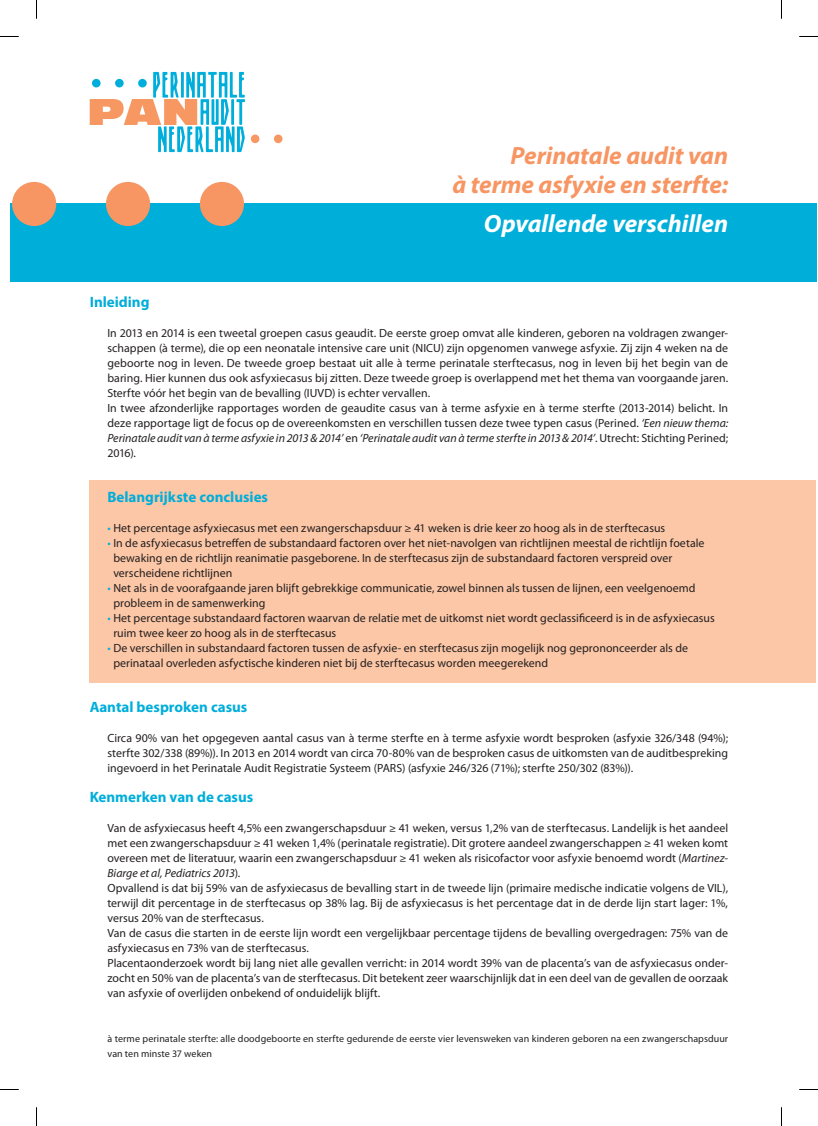
<style>
.page{position:relative;width:818px;height:1126px;background:#fff}
.page>*{position:absolute;margin:0;border:0;box-sizing:border-box;transform-origin:0 0}
.t1{font:italic 700 25px/28.8px "Myriad Pro";color:#f79563;text-align:right}
.t2{font:italic 700 25px "Myriad Pro";color:#fff}
.t3{font:700 15px "Myriad Pro";color:#00aeda}
.t4{font:11.88px/15px "Myriad Pro";letter-spacing:.005em;color:#231f20}
.t5{font:10px/15px "Myriad Pro";letter-spacing:.01em;color:#231f20}
.s1{font-style:italic}
.s2{color:#00aeda}
</style>
<div class="page">
<div style="left:90px;top:480px;width:725px;height:202px;background:#fcc7a6"></div>
<div style="left:10px;top:203px;width:806px;height:78px;background:#00aeda"></div>
<div style="left:251px;top:134px;width:8px;height:9px;background:#f79761;border-radius:50%"></div>
<div style="left:274px;top:134px;width:8px;height:9px;background:#f79761;border-radius:50%"></div>
<svg style="left:90px;top:72px;width:155px;height:80px"></svg>
<div style="left:200px;top:182px;width:44px;height:44px;background:#f79563;border-radius:50%"></div>
<div style="left:106px;top:182px;width:44px;height:44px;background:#f79563;border-radius:50%"></div>
<div style="left:12px;top:182px;width:44px;height:44px;background:#f79563;border-radius:50%"></div>
<svg style="left:0;top:36px;width:19px;height:1px"></svg>
<svg style="left:799px;top:36px;width:18px;height:1px"></svg>
<svg style="left:0;top:1089px;width:19px;height:1px"></svg>
<svg style="left:799px;top:1089px;width:18px;height:1px"></svg>
<svg style="left:36px;top:0;width:1px;height:19px"></svg>
<svg style="left:36px;top:1107px;width:1px;height:18px"></svg>
<h1 class="t1" style="left:452px;top:142px;width:277px">Perinatale audit van<br>à terme asfyxie en sterfte:</h1>
<h1 class="t2" style="left:483px;top:210px;width:245px">Opvallende verschillen</h1>
<p class="t3" style="left:90px;top:293px;width:61px">Inleiding</p>
<p class="t4" style="left:107px;top:325px;width:622px">In 2013 en 2014 is een tweetal groepen casus geaudit. De eerste groep omvat alle kinderen, geboren na voldragen zwanger&shy;schappen (à terme), die op een neonatale intensive care unit (NICU) zijn opgenomen vanwege asfyxie. Zij zijn 4 weken na de geboorte nog in leven. De tweede groep bestaat uit alle à terme perinatale sterftecasus, nog in leven bij het begin van de baring. Hier kunnen dus ook asfyxiecasus bij zitten. Deze tweede groep is overlappend met het thema van voorgaande jaren.<br>Sterfte vóór het begin van de bevalling (IUVD) is echter vervallen.<br>In twee afzonderlijke rapportages worden de geaudite casus van à terme asfyxie en à terme sterfte (2013-2014) belicht. In deze rapportage ligt de focus op de overeenkomsten en verschillen tussen deze twee typen casus (Perined. <span class="s1">‘Een nieuw thema:<br>Perinatale audit van à terme asfyxie in 2013 &amp; 2014’</span> en <span class="s1">‘Perinatale audit van à terme sterfte in 2013 &amp; 2014’</span>. Utrecht: Stichting Perined; 2016).</p>
<p class="t3" style="left:107px;top:488px;width:162px">Belangrijkste conclusies</p>
<p class="t4" style="left:107px;top:520px;width:559px"><span class="s2">•</span> Het percentage asfyxiecasus met een zwangerschapsduur ≥ 41 weken is drie keer zo hoog als in de sterftecasus</p>
<p class="t4" style="left:113px;top:535px;width:592px;text-indent:-6px"><span class="s2">•</span> In de asfyxiecasus betreffen de substandaard factoren over het niet-navolgen van richtlijnen meestal de richtlijn foetale bewaking en de richtlijn reanimatie pasgeborene. In de sterftecasus zijn de substandaard factoren verspreid over verscheidene richtlijnen</p>
<p class="t4" style="left:113px;top:580px;width:583px;text-indent:-6px"><span class="s2">•</span> Net als in de voorafgaande jaren blijft gebrekkige communicatie, zowel binnen als tussen de lijnen, een veelgenoemd probleem in de samenwerking</p>
<p class="t4" style="left:113px;top:610px;width:602px;text-indent:-6px"><span class="s2">•</span> Het percentage substandaard factoren waarvan de relatie met de uitkomst niet wordt geclassificeerd is in de asfyxiecasus ruim twee keer zo hoog als in de sterftecasus</p>
<p class="t4" style="left:113px;top:640px;width:576px;text-indent:-6px"><span class="s2">•</span> De verschillen in substandaard factoren tussen de asfyxie- en sterftecasus zijn mogelijk nog geprononceerder als de perinataal overleden asfyctische kinderen niet bij de sterftecasus worden meegerekend</p>
<p class="t3" style="left:90px;top:698px;width:159px">Aantal besproken casus</p>
<p class="t4" style="left:107px;top:730px;width:622px;text-align:justify">Circa 90% van het opgegeven aantal casus van à terme sterfte en à terme asfyxie wordt besproken (asfyxie 326/348 (94%); sterfte 302/338 (89%)). In 2013 en 2014 wordt van circa 70-80% van de besproken casus de uitkomsten van de auditbespreking ingevoerd in het Perinatale Audit Registratie Systeem (PARS) (asfyxie 246/326 (71%); sterfte 250/302 (83%)).</p>
<p class="t3" style="left:90px;top:788px;width:165px">Kenmerken van de casus</p>
<p class="t4" style="left:107px;top:820px;width:622px">Van de asfyxiecasus heeft 4,5% een zwangerschapsduur ≥ 41 weken, versus 1,2% van de sterftecasus. Landelijk is het aandeel met een zwangerschapsduur ≥ 41 weken 1,4% (perinatale registratie). Dit grotere aandeel zwangerschappen ≥ 41 weken komt overeen met de literatuur, waarin een zwangerschapsduur ≥ 41 weken als risicofactor voor asfyxie benoemd wordt (<span class="s1">Martinez-Biarge et al, Pediatrics 2013</span>).<br>Opvallend is dat bij 59% van de asfyxiecasus de bevalling start in de tweede lijn (primaire medische indicatie volgens de VIL), terwijl dit percentage in de sterftecasus op 38% lag. Bij de asfyxiecasus is het percentage dat in de derde lijn start lager: 1%, versus 20% van de sterftecasus.<br>Van de casus die starten in de eerste lijn wordt een vergelijkbaar percentage tijdens de bevalling overgedragen: 75% van de asfyxiecasus en 73% van de sterftecasus.<br>Placentaonderzoek wordt bij lang niet alle gevallen verricht: in 2014 wordt 39% van de placenta’s van de asfyxiecasus onder&shy;zocht en 50% van de placenta’s van de sterftecasus. Dit betekent zeer waarschijnlijk dat in een deel van de gevallen de oorzaak van asfyxie of overlijden onbekend of onduidelijk blijft.</p>
<p class="t5" style="left:107px;top:1031px;width:622px">à terme perinatale sterfte: alle doodgeboorte en sterfte gedurende de eerste vier levensweken van kinderen geboren na een zwangerschapsduur van ten minste 37 weken</p>
</div>
